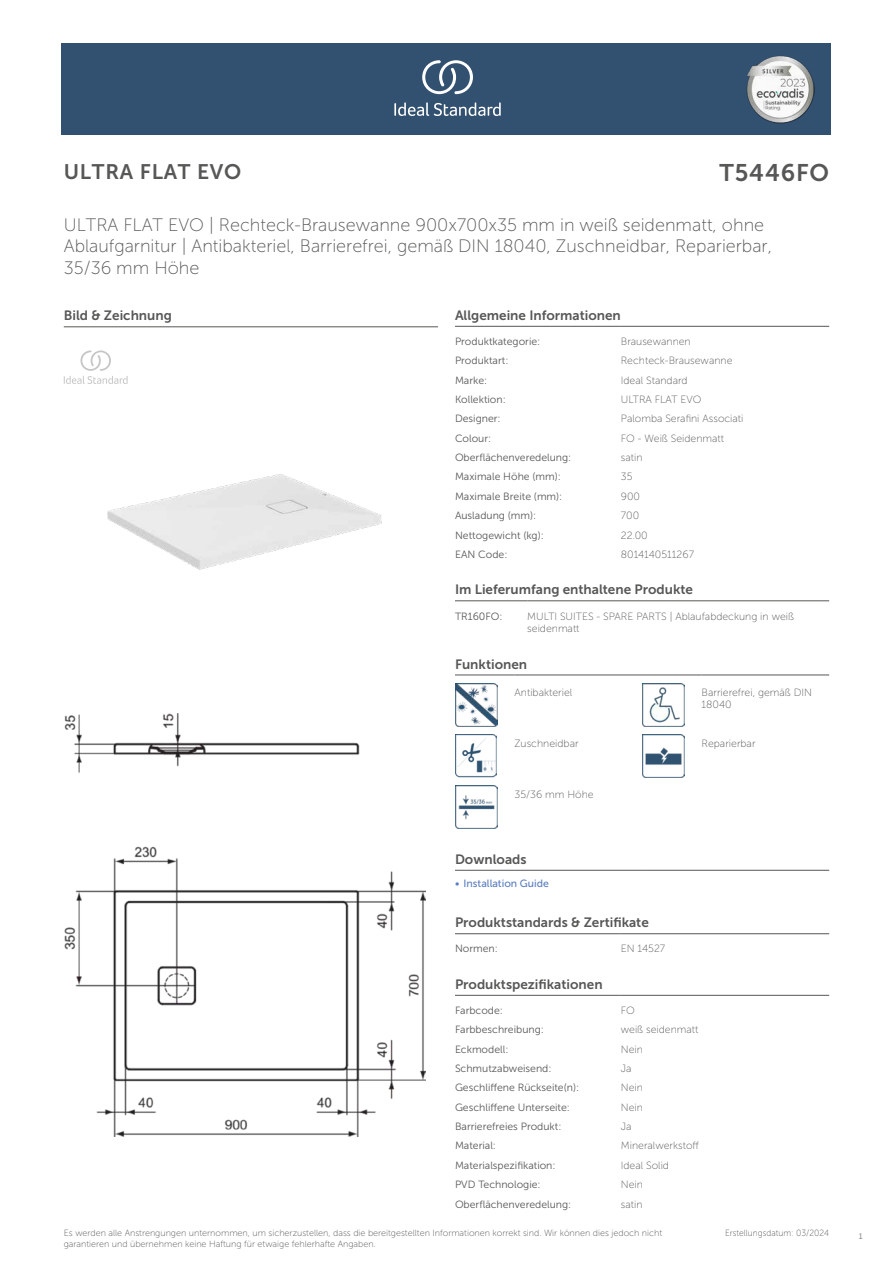
<style>
.page{position:relative;width:893px;height:1263px;background:#fff}
.page>*{position:absolute;margin:0;border:0;box-sizing:border-box;transform-origin:0 0}
.t1{font:24px "Museo Sans 700";letter-spacing:.035em;color:#575756}
.t2{font:21px "Museo Sans 700";letter-spacing:.035em;color:#575756}
.t3{font:18px/21.6px "Museo Sans 100";color:#575756}
.t4{font:13.5px "Museo Sans 700";color:#575756}
.t5{font:10.5px "Museo Sans 300";color:#575756}
.t6{font:10.5px/12.6px "Museo Sans 100";color:#575756}
.t7{font:10.5px "Museo Sans 500";color:#5b7ebf}
.t8{font:9px/10.8px "Museo Sans 100";color:#575756}
.t9{font:9px "Museo Sans 100";color:#575756;scale:.95 1}
.t10{font:300 9px "Calibri";color:#575756;scale:.95 1}
</style>
<div class="page">
<div style="left:62px;top:43px;width:769px;height:91px;background:#325070"></div>
<hr style="left:455px;top:326px;width:166px;height:1px;background:#575756">
<hr style="left:621px;top:326px;width:208px;height:1px;background:#575756">
<hr style="left:455px;top:600px;width:72px;height:1px;background:#575756">
<hr style="left:527px;top:600px;width:302px;height:1px;background:#575756">
<hr style="left:455px;top:675px;width:59px;height:1px;background:#575756">
<hr style="left:514px;top:675px;width:128px;height:1px;background:#575756">
<hr style="left:642px;top:675px;width:60px;height:1px;background:#575756">
<hr style="left:702px;top:675px;width:127px;height:1px;background:#575756">
<img style="left:455px;top:684px;width:42px;height:42px">
<img style="left:642px;top:684px;width:43px;height:42px">
<img style="left:456px;top:735px;width:41px;height:42px">
<img style="left:642px;top:735px;width:43px;height:42px">
<img style="left:455px;top:786px;width:42px;height:42px">
<hr style="left:455px;top:870px;width:187px;height:1px;background:#575756">
<hr style="left:642px;top:870px;width:187px;height:1px;background:#575756">
<hr style="left:455px;top:933px;width:166px;height:1px;background:#575756">
<hr style="left:621px;top:933px;width:208px;height:1px;background:#575756">
<hr style="left:455px;top:995px;width:166px;height:1px;background:#575756">
<hr style="left:621px;top:995px;width:208px;height:1px;background:#575756">
<img style="left:64px;top:714px;width:361px;height:422px">
<hr style="left:64px;top:327px;width:374px;height:1px;background:#575756">
<svg style="left:64px;top:350px;width:64px;height:34px"></svg>
<img style="left:107px;top:474px;width:275px;height:96px">
<svg style="left:394px;top:102px;width:107px;height:14px"></svg>
<svg style="left:422px;top:60px;width:51px;height:34px"></svg>
<img style="left:746px;top:56px;width:68px;height:67px">
<h2 class="t2" style="left:64px;top:160px;width:179px">ULTRA FLAT EVO</h2>
<h1 class="t1" style="left:719px;top:160px;width:111px">T5446FO</h1>
<h3 class="t3" style="left:64px;top:214px;width:710px">ULTRA FLAT EVO | Rechteck-Brausewanne 900x700x35 mm in weiß seidenmatt, ohne<br>Ablaufgarnitur | Antibakteriel, Barrierefrei, gemäß DIN 18040, Zuschneidbar, Reparierbar,<br>35/36 mm Höhe</h3>
<p class="t4" style="left:64px;top:308px;width:110px">Bild &amp; Zeichnung</p>
<p class="t4" style="left:455px;top:308px;width:167px">Allgemeine Informationen</p>
<p class="t5" style="left:455px;top:336px;width:87px">Produktkategorie:</p>
<p class="t6" style="left:621px;top:335px;width:71px">Brausewannen</p>
<p class="t5" style="left:455px;top:355px;width:55px">Produktart:</p>
<p class="t6" style="left:621px;top:355px;width:113px">Rechteck-Brausewanne</p>
<p class="t5" style="left:455px;top:374px;width:34px">Marke:</p>
<p class="t6" style="left:621px;top:374px;width:68px">Ideal Standard</p>
<p class="t5" style="left:455px;top:394px;width:52px">Kollektion:</p>
<p class="t6" style="left:621px;top:393px;width:82px">ULTRA FLAT EVO</p>
<p class="t5" style="left:455px;top:413px;width:47px">Designer:</p>
<p class="t6" style="left:621px;top:413px;width:124px">Palomba Serafini Associati</p>
<p class="t5" style="left:455px;top:432px;width:38px">Colour:</p>
<p class="t6" style="left:621px;top:432px;width:105px">FO - Weiß Seidenmatt</p>
<p class="t5" style="left:455px;top:452px;width:118px">Oberflächenveredelung:</p>
<p class="t6" style="left:621px;top:451px;width:23px">satin</p>
<p class="t5" style="left:455px;top:471px;width:107px">Maximale Höhe (mm):</p>
<p class="t6" style="left:621px;top:471px;width:13px">35</p>
<p class="t5" style="left:455px;top:491px;width:109px">Maximale Breite (mm):</p>
<p class="t6" style="left:621px;top:490px;width:21px">900</p>
<p class="t5" style="left:455px;top:510px;width:83px">Ausladung (mm):</p>
<p class="t6" style="left:621px;top:509px;width:20px">700</p>
<p class="t5" style="left:455px;top:529px;width:90px">Nettogewicht (kg):</p>
<p class="t6" style="left:621px;top:529px;width:28px">22.00</p>
<p class="t5" style="left:455px;top:549px;width:54px">EAN Code:</p>
<p class="t6" style="left:621px;top:548px;width:75px">8014140511267</p>
<p class="t4" style="left:455px;top:582px;width:240px">Im Lieferumfang enthaltene Produkte</p>
<p class="t5" style="left:455px;top:610px;width:49px">TR160FO:</p>
<p class="t6" style="left:527px;top:610px;width:268px">MULTI SUITES - SPARE PARTS | Ablaufabdeckung in weiß seidenmatt</p>
<p class="t4" style="left:455px;top:656px;width:74px">Funktionen</p>
<p class="t6" style="left:514px;top:686px;width:59px">Antibakteriel</p>
<p class="t6" style="left:702px;top:686px;width:112px">Barrierefrei, gemäß DIN<br>18040</p>
<p class="t6" style="left:514px;top:737px;width:66px">Zuschneidbar</p>
<p class="t6" style="left:702px;top:737px;width:55px">Reparierbar</p>
<p class="t6" style="left:514px;top:788px;width:81px">35/36 mm Höhe</p>
<p class="t4" style="left:455px;top:852px;width:73px">Downloads</p>
<p class="t7" style="left:455px;top:877px;width:95px">• Installation Guide</p>
<p class="t4" style="left:455px;top:915px;width:195px">Produktstandards &amp; Zertifikate</p>
<p class="t5" style="left:455px;top:943px;width:44px">Normen:</p>
<p class="t6" style="left:621px;top:943px;width:46px">EN 14527</p>
<p class="t4" style="left:455px;top:977px;width:149px">Produktspezifikationen</p>
<p class="t5" style="left:455px;top:1005px;width:49px">Farbcode:</p>
<p class="t6" style="left:621px;top:1004px;width:16px">FO</p>
<p class="t5" style="left:455px;top:1024px;width:90px">Farbbeschreibung:</p>
<p class="t6" style="left:621px;top:1023px;width:79px">weiß seidenmatt</p>
<p class="t5" style="left:455px;top:1043px;width:55px">Eckmodell:</p>
<p class="t6" style="left:621px;top:1043px;width:24px">Nein</p>
<p class="t5" style="left:455px;top:1063px;width:98px">Schmutzabweisend:</p>
<p class="t6" style="left:621px;top:1062px;width:12px">Ja</p>
<p class="t5" style="left:455px;top:1082px;width:126px">Geschliffene Rückseite(n):</p>
<p class="t6" style="left:621px;top:1081px;width:24px">Nein</p>
<p class="t5" style="left:455px;top:1101px;width:116px">Geschliffene Unterseite:</p>
<p class="t6" style="left:621px;top:1101px;width:24px">Nein</p>
<p class="t5" style="left:455px;top:1121px;width:108px">Barrierefreies Produkt:</p>
<p class="t6" style="left:621px;top:1120px;width:12px">Ja</p>
<p class="t5" style="left:455px;top:1140px;width:43px">Material:</p>
<p class="t6" style="left:621px;top:1140px;width:80px">Mineralwerkstoff</p>
<p class="t5" style="left:455px;top:1159px;width:102px">Materialspezifikation:</p>
<p class="t6" style="left:621px;top:1159px;width:50px">Ideal Solid</p>
<p class="t5" style="left:455px;top:1179px;width:87px">PVD Technologie:</p>
<p class="t6" style="left:621px;top:1178px;width:24px">Nein</p>
<p class="t5" style="left:455px;top:1198px;width:118px">Oberflächenveredelung:</p>
<p class="t6" style="left:621px;top:1198px;width:23px">satin</p>
<p class="t8" style="left:64px;top:1227px;width:600px">Es werden alle Anstrengungen unternommen, um sicherzustellen, dass die bereitgestellten Informationen korrekt sind. Wir können dies jedoch nicht garantieren und übernehmen keine Haftung für etwaige fehlerhafte Angaben.</p>
<p class="t9" style="left:725px;top:1228px;width:111px">Erstellungsdatum: 03/2024</p>
<p class="t10" style="left:858px;top:1230px;width:6px">1</p>
</div>
